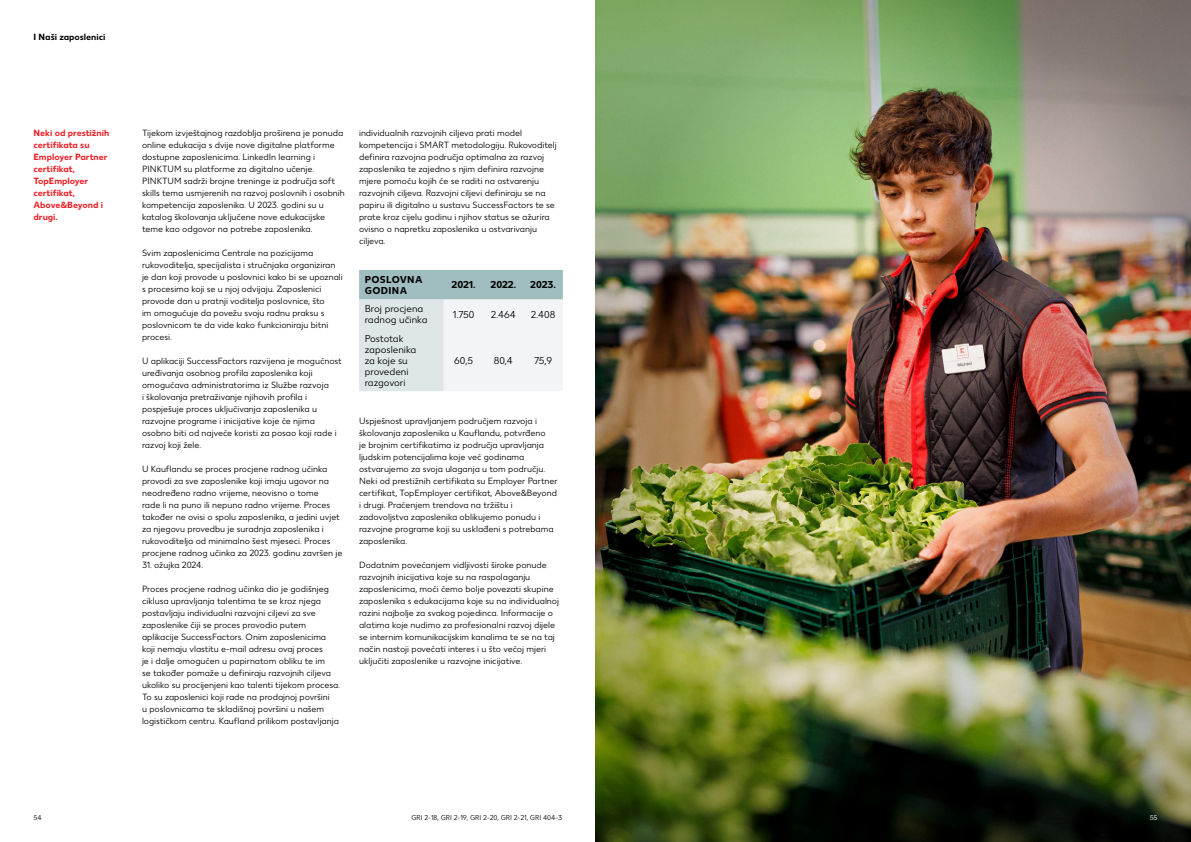
<style>
.page{position:relative;width:1191px;height:842px;background:#fff}
.page>*{position:absolute;margin:0;border:0;box-sizing:border-box;transform-origin:0 0}
.t1{font:10px/11px "Kaufland";color:#000}
.t2{font:700 10px "Kaufland";color:#000}
.t3{font:700 10px/11px "Kaufland";letter-spacing:.035em;color:#000}
.t4{font:9px/12px "Kaufland";color:#000}
.t5{font:700 9px/12px "Kaufland";color:#ed1d24}
.t6{font:700 9px "Kaufland";color:#000}
.t7{font:9px "Kaufland";letter-spacing:-.02em;color:#000}
.t8{font:7px "Kaufland";color:#000}
.t9{font:7px "Kaufland";color:#fff}
</style>
<div class="page">
<img style="left:595px;top:0;width:596px;height:842px">
<svg style="left:359px;top:270px;width:204px;height:121px"></svg>
<p class="t6" style="left:34px;top:32px;width:74px">I Naši zaposlenici</p>
<p class="t5" style="left:33px;top:127px;width:77px">Neki od prestižnih certifikata su<br>Employer Partner certifikat,<br>TopEmployer certifikat,<br>Above&amp;Beyond i drugi.</p>
<p class="t4" style="left:142px;top:128px;width:204px">Tijekom izvještajnog razdoblja proširena je ponuda online edukacija s dvije nove digitalne platforme dostupne zaposlenicima. LinkedIn learning i PINKTUM su platforme za digitalno učenje.<br>PINKTUM sadrži brojne treninge iz područja soft skills tema usmjerenih na razvoj poslovnih i osobnih kompetencija zaposlenika. U 2023. godini su u katalog školovanja uključene nove edukacijske teme kao odgovor na potrebe zaposlenika.</p>
<p class="t4" style="left:142px;top:248px;width:202px">Svim zaposlenicima Centrale na pozicijama rukovoditelja, specijalista i stručnjaka organiziran je dan koji provode u poslovnici kako bi se upoznali s procesima koji se u njoj odvijaju. Zaposlenici provode dan u pratnji voditelja poslovnice, što<br>im omogućuje da povežu svoju radnu praksu s poslovnicom te da vide kako funkcioniraju bitni procesi.</p>
<p class="t4" style="left:142px;top:356px;width:201px">U aplikaciji SuccessFactors razvijena je mogućnost uređivanja osobnog profila zaposlenika koji omogućava administratorima iz Službe razvoja<br>i školovanja pretraživanje njihovih profila i pospješuje proces uključivanja zaposlenika u razvojne programe i inicijative koje će njima osobno biti od najveće koristi za posao koji rade i razvoj koji žele.</p>
<p class="t4" style="left:142px;top:464px;width:202px">U Kauflandu se proces procjene radnog učinka provodi za sve zaposlenike koji imaju ugovor na neodređeno radno vrijeme, neovisno o tome<br>rade li na puno ili nepuno radno vrijeme. Proces također ne ovisi o spolu zaposlenika, a jedini uvjet za njegovu provedbu je suradnja zaposlenika i rukovoditelja od minimalno šest mjeseci. Proces procjene radnog učinka za 2023. godinu završen je</p>
<p class="t7" style="left:142px;top:560px;width:63px">31. ožujka 2024.</p>
<p class="t4" style="left:142px;top:584px;width:200px">Proces procjene radnog učinka dio je godišnjeg ciklusa upravljanja talentima te se kroz njega postavljaju individualni razvojni ciljevi za sve zaposlenike čiji se proces provodio putem aplikacije SuccessFactors. Onim zaposlenicima koji nemaju vlastitu e-mail adresu ovaj proces<br>je i dalje omogućen u papirnatom obliku te im<br>se također pomaže u definiraju razvojnih ciljeva ukoliko su procijenjeni kao talenti tijekom procesa.<br>To su zaposlenici koji rade na prodajnoj površini<br>u poslovnicama te skladišnoj površini u našem logističkom centru. Kaufland prilikom postavljanja</p>
<p class="t4" style="left:359px;top:127px;width:199px">individualnih razvojnih ciljeva prati model kompetencija i SMART metodologiju. Rukovoditelj definira razvojna područja optimalna za razvoj zaposlenika te zajedno s njim definira razvojne mjere pomoću kojih će se raditi na ostvarenju razvojnih ciljeva. Razvojni ciljevi definiraju se na papiru ili digitalno u sustavu SuccessFactors te se prate kroz cijelu godinu i njihov status se ažurira ovisno o napretku zaposlenika u ostvarivanju ciljeva.</p>
<p class="t3" style="left:365px;top:274px;width:59px">POSLOVNA<br>GODINA</p>
<p class="t2" style="left:451px;top:279px;width:26px">2021.</p>
<p class="t2" style="left:490px;top:279px;width:27px">2022.</p>
<p class="t2" style="left:530px;top:279px;width:27px">2023.</p>
<p class="t1" style="left:365px;top:304px;width:64px">Broj procjena radnog učinka</p>
<p class="t1" style="left:453px;top:309px;width:23px">1.750</p>
<p class="t1" style="left:491px;top:309px;width:26px">2.464</p>
<p class="t1" style="left:531px;top:309px;width:26px">2.408</p>
<p class="t1" style="left:365px;top:333px;width:53px">Postotak zaposlenika za koje su provedeni razgovori</p>
<p class="t1" style="left:454px;top:355px;width:20px">60,5</p>
<p class="t1" style="left:494px;top:355px;width:21px">80,4</p>
<p class="t1" style="left:534px;top:355px;width:19px">75,9</p>
<p class="t4" style="left:359px;top:415px;width:200px">Uspješnost upravljanjem područjem razvoja i školovanja zaposlenika u Kauflandu, potvrđeno<br>je brojnim certifikatima iz područja upravljanja ljudskim potencijalima koje već godinama ostvarujemo za svoja ulaganja u tom području.<br>Neki od prestižnih certifikata su Employer Partner certifikat, TopEmployer certifikat, Above&amp;Beyond i drugi. Praćenjem trendova na tržištu i zadovoljstva zaposlenika oblikujemo ponudu i razvojne programe koji su usklađeni s potrebama zaposlenika.</p>
<p class="t4" style="left:359px;top:559px;width:201px">Dodatnim povećanjem vidljivosti široke ponude razvojnih inicijativa koje su na raspolaganju zaposlenicima, moći ćemo bolje povezati skupine zaposlenika s edukacijama koje su na individualnoj razini najbolje za svakog pojedinca. Informacije o alatima koje nudimo za profesionalni razvoj dijele se internim komunikacijskim kanalima te se na taj način nastoji povećati interes i u što većoj mjeri uključiti zaposlenike u razvojne inicijative.</p>
<p class="t8" style="left:34px;top:814px;width:10px">54</p>
<p class="t8" style="left:411px;top:814px;width:152px">GRI 2-18, GRI 2-19, GRI 2-20, GRI 2-21, GRI 404-3</p>
<p class="t9" style="left:1149px;top:814px;width:9px">55</p>
</div>
